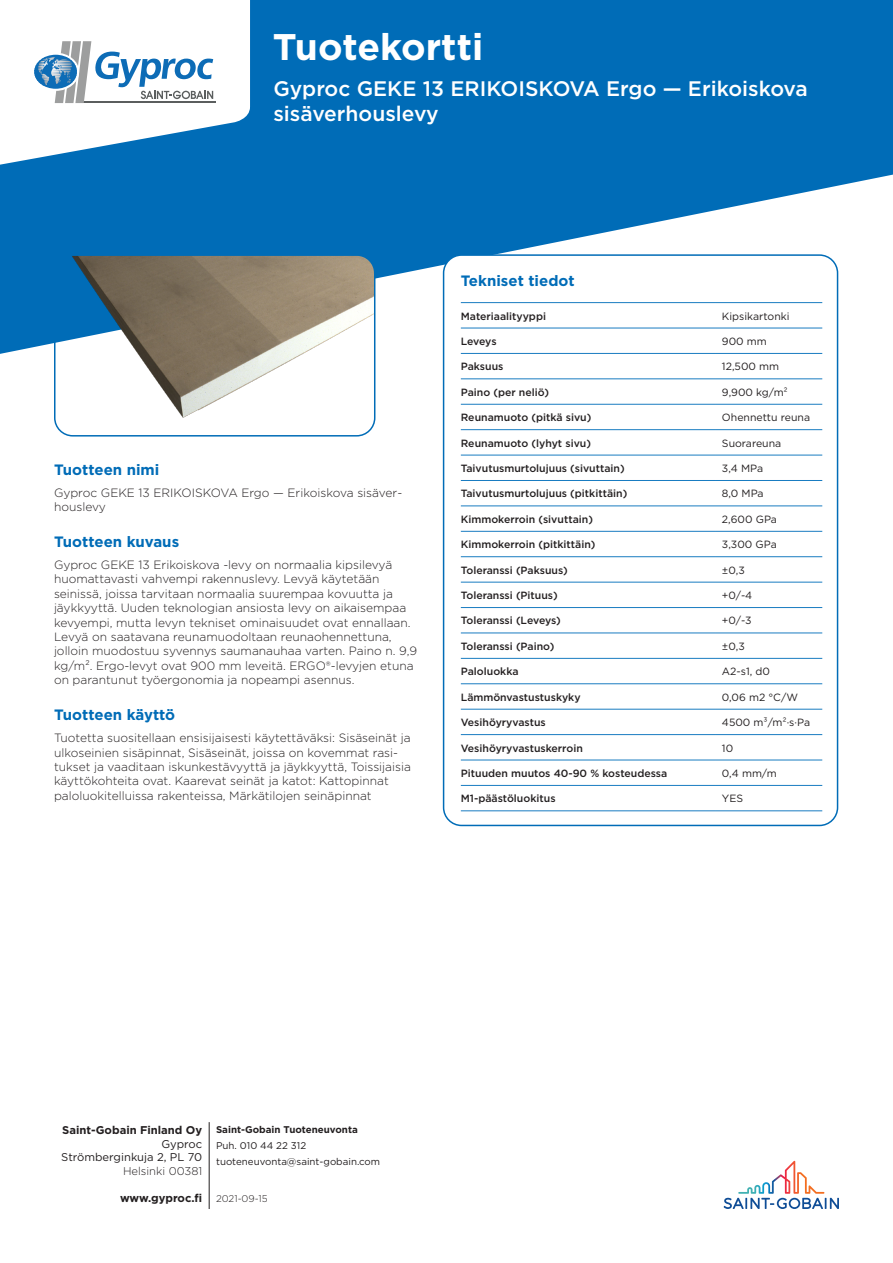
<style>
.page{position:relative;width:893px;height:1263px;background:#fff}
.page>*{position:absolute;margin:0;border:0;box-sizing:border-box;transform-origin:0 0}
.t1{font:700 37.05px "Gotham";color:#fff}
.Header_Name{font:500 21px/25.2px "Gotham";color:#fff}
.Longname{font:700 15px "Gotham";color:#006cb7}
.header_1{font:700 15px "Gotham";color:#006cb7}
.Shortname{font:300 12px/14.4px "Gotham";color:#231f20}
.t2{font:700 11.25px "Gotham";color:#231f20}
.t3{font:11.25px/13.5px "Gotham";color:#231f20;text-align:right}
.t4{font:300 11.25px "Gotham";color:#231f20}
.column_1{font:500 10.5px "Gotham";color:#231f20}
.column_2{font:10.5px "Gotham";color:#231f20}
.t5{font:9.75px/16.2px "Gotham";color:#231f20}
.t6{font:700 9.75px "Gotham";color:#231f20}
.t7{font:300 9.75px "Gotham";color:#231f20}
</style>
<div class="page">
<svg style="left:0;top:0;width:893px;height:354px;background:#227fc0"></svg>
<hr style="left:209px;top:1122px;width:1px;height:87px;background:#231f20">
<svg style="left:724px;top:1161px;width:115px;height:48px"></svg>
<svg style="left:0;top:0;width:250px;height:170px"></svg>
<img style="left:55px;top:255px;width:320px;height:179px">
<div style="left:54px;top:254px;width:321px;height:183px;border:2px solid #006cb7;border-radius:18px"></div>
<div style="left:444px;top:255px;width:393px;height:570px;background:#fff;border-radius:18px"></div>
<hr style="left:461px;top:302px;width:255px;height:1px;background:#197cc1">
<hr style="left:716px;top:302px;width:106px;height:1px;background:#197cc1">
<hr style="left:461px;top:328px;width:255px;height:1px;background:#197cc1">
<hr style="left:716px;top:328px;width:106px;height:1px;background:#197cc1">
<hr style="left:461px;top:353px;width:255px;height:1px;background:#197cc1">
<hr style="left:716px;top:353px;width:106px;height:1px;background:#197cc1">
<hr style="left:461px;top:378px;width:255px;height:1px;background:#197cc1">
<hr style="left:716px;top:378px;width:106px;height:1px;background:#197cc1">
<hr style="left:461px;top:404px;width:255px;height:1px;background:#197cc1">
<hr style="left:716px;top:404px;width:106px;height:1px;background:#197cc1">
<hr style="left:461px;top:429px;width:255px;height:1px;background:#197cc1">
<hr style="left:716px;top:429px;width:106px;height:1px;background:#197cc1">
<hr style="left:461px;top:455px;width:255px;height:1px;background:#197cc1">
<hr style="left:716px;top:455px;width:106px;height:1px;background:#197cc1">
<hr style="left:461px;top:480px;width:255px;height:1px;background:#197cc1">
<hr style="left:716px;top:480px;width:106px;height:1px;background:#197cc1">
<hr style="left:461px;top:505px;width:255px;height:1px;background:#197cc1">
<hr style="left:716px;top:505px;width:106px;height:1px;background:#197cc1">
<hr style="left:461px;top:531px;width:255px;height:1px;background:#197cc1">
<hr style="left:716px;top:531px;width:106px;height:1px;background:#197cc1">
<hr style="left:461px;top:556px;width:255px;height:1px;background:#197cc1">
<hr style="left:716px;top:556px;width:106px;height:1px;background:#197cc1">
<hr style="left:461px;top:582px;width:255px;height:1px;background:#197cc1">
<hr style="left:716px;top:582px;width:106px;height:1px;background:#197cc1">
<hr style="left:461px;top:607px;width:255px;height:1px;background:#197cc1">
<hr style="left:716px;top:607px;width:106px;height:1px;background:#197cc1">
<hr style="left:461px;top:633px;width:255px;height:1px;background:#197cc1">
<hr style="left:716px;top:633px;width:106px;height:1px;background:#197cc1">
<hr style="left:461px;top:658px;width:255px;height:1px;background:#197cc1">
<hr style="left:716px;top:658px;width:106px;height:1px;background:#197cc1">
<hr style="left:461px;top:683px;width:255px;height:1px;background:#197cc1">
<hr style="left:716px;top:683px;width:106px;height:1px;background:#197cc1">
<hr style="left:461px;top:709px;width:255px;height:1px;background:#197cc1">
<hr style="left:716px;top:709px;width:106px;height:1px;background:#197cc1">
<hr style="left:461px;top:734px;width:255px;height:1px;background:#197cc1">
<hr style="left:716px;top:734px;width:106px;height:1px;background:#197cc1">
<hr style="left:461px;top:760px;width:255px;height:1px;background:#197cc1">
<hr style="left:716px;top:760px;width:106px;height:1px;background:#197cc1">
<hr style="left:461px;top:785px;width:255px;height:1px;background:#197cc1">
<hr style="left:461px;top:810px;width:255px;height:1px;background:#197cc1">
<hr style="left:716px;top:785px;width:106px;height:1px;background:#197cc1">
<hr style="left:716px;top:810px;width:106px;height:1px;background:#197cc1">
<div style="left:443px;top:254px;width:395px;height:572px;border:2px solid #006cb7;border-radius:18px"></div>
<h1 class="t1" style="left:273px;top:22px;width:212px">Tuotekortti</h1>
<p class="Header_Name" style="left:273px;top:76px;width:536px">Gyproc GEKE 13 ERIKOISKOVA Ergo — Erikoiskova sisäverhouslevy</p>
<p class="Longname" style="left:54px;top:460px;width:107px">Tuotteen nimi</p>
<p class="Shortname" style="left:54px;top:485px;width:350px">Gyproc GEKE 13 ERIKOISKOVA Ergo — Erikoiskova sisäver&shy;houslevy</p>
<p class="Longname" style="left:54px;top:532px;width:127px">Tuotteen kuvaus</p>
<p class="Shortname" style="left:54px;top:557px;width:365px">Gyproc GEKE 13 Erikoiskova -levy on normaalia kipsilevyä huomattavasti vahvempi rakennuslevy. Levyä käytetään seinissä, joissa tarvitaan normaalia suurempaa kovuutta ja jäykkyyttä. Uuden teknologian ansiosta levy on aikaisempaa kevyempi, mutta levyn tekniset ominaisuudet ovat ennallaan.<br>Levyä on saatavana reunamuodoltaan reunaohennettuna, jolloin muodostuu syvennys saumanauhaa varten. Paino n. 9,9 kg/m². Ergo-levyt ovat 900 mm leveitä. ERGO®-levyjen etuna on parantunut työergonomia ja nopeampi asennus.</p>
<p class="Longname" style="left:54px;top:705px;width:123px">Tuotteen käyttö</p>
<p class="Shortname" style="left:54px;top:730px;width:358px">Tuotetta suositellaan ensisijaisesti käytettäväksi: Sisäseinät ja ulkoseinien sisäpinnat, Sisäseinät, joissa on kovemmat rasi&shy;tukset ja vaaditaan iskunkestävyyttä ja jäykkyyttä, Toissijaisia käyttökohteita ovat. Kaarevat seinät ja katot: Kattopinnat paloluokitelluissa rakenteissa, Märkätilojen seinäpinnat</p>
<p class="header_1" style="left:461px;top:270px;width:115px">Tekniset tiedot</p>
<p class="column_1" style="left:461px;top:309px;width:87px">Materiaalityyppi</p>
<p class="column_2" style="left:722px;top:309px;width:69px">Kipsikartonki</p>
<p class="column_1" style="left:461px;top:334px;width:37px">Leveys</p>
<p class="column_2" style="left:722px;top:334px;width:46px">900 mm</p>
<p class="column_1" style="left:461px;top:360px;width:44px">Paksuus</p>
<p class="column_2" style="left:722px;top:360px;width:59px">12,500 mm</p>
<p class="column_1" style="left:461px;top:385px;width:90px">Paino (per neliö)</p>
<p class="column_2" style="left:722px;top:385px;width:67px">9,900 kg/m²</p>
<p class="column_1" style="left:461px;top:411px;width:132px">Reunamuoto (pitkä sivu)</p>
<p class="column_2" style="left:722px;top:411px;width:90px">Ohennettu reuna</p>
<p class="column_1" style="left:461px;top:436px;width:132px">Reunamuoto (lyhyt sivu)</p>
<p class="column_2" style="left:722px;top:436px;width:61px">Suorareuna</p>
<p class="column_1" style="left:461px;top:461px;width:165px">Taivutusmurtolujuus (sivuttain)</p>
<p class="column_2" style="left:722px;top:461px;width:43px">3,4 MPa</p>
<p class="column_1" style="left:461px;top:487px;width:168px">Taivutusmurtolujuus (pitkittäin)</p>
<p class="column_2" style="left:722px;top:487px;width:43px">8,0 MPa</p>
<p class="column_1" style="left:461px;top:512px;width:134px">Kimmokerroin (sivuttain)</p>
<p class="column_2" style="left:722px;top:512px;width:57px">2,600 GPa</p>
<p class="column_1" style="left:461px;top:538px;width:136px">Kimmokerroin (pitkittäin)</p>
<p class="column_2" style="left:722px;top:538px;width:56px">3,300 GPa</p>
<p class="column_1" style="left:461px;top:563px;width:108px">Toleranssi (Paksuus)</p>
<p class="column_2" style="left:722px;top:563px;width:24px">±0,3</p>
<p class="column_1" style="left:461px;top:588px;width:98px">Toleranssi (Pituus)</p>
<p class="column_2" style="left:722px;top:589px;width:32px">+0/-4</p>
<p class="column_1" style="left:461px;top:614px;width:102px">Toleranssi (Leveys)</p>
<p class="column_2" style="left:722px;top:614px;width:31px">+0/-3</p>
<p class="column_1" style="left:461px;top:639px;width:95px">Toleranssi (Paino)</p>
<p class="column_2" style="left:722px;top:639px;width:24px">±0,3</p>
<p class="column_1" style="left:461px;top:665px;width:59px">Paloluokka</p>
<p class="column_2" style="left:722px;top:665px;width:50px">A2-s1, d0</p>
<p class="column_1" style="left:461px;top:690px;width:121px">Lämmönvastustuskyky</p>
<p class="column_2" style="left:722px;top:690px;width:78px">0,06 m2 °C/W</p>
<p class="column_1" style="left:461px;top:715px;width:86px">Vesihöyryvastus</p>
<p class="column_2" style="left:722px;top:716px;width:90px">4500 m³/m²·s·Pa</p>
<p class="column_1" style="left:461px;top:741px;width:124px">Vesihöyryvastuskerroin</p>
<p class="column_2" style="left:722px;top:741px;width:13px">10</p>
<p class="column_1" style="left:461px;top:766px;width:208px">Pituuden muutos 40-90 % kosteudessa</p>
<p class="column_2" style="left:722px;top:766px;width:56px">0,4 mm/m</p>
<p class="column_1" style="left:461px;top:792px;width:96px">M1-päästöluokitus</p>
<p class="column_2" style="left:722px;top:792px;width:23px">YES</p>
<p class="t2" style="left:62px;top:1123px;width:141px">Saint-Gobain Finland Oy</p>
<p class="t3" style="left:61px;top:1137px;width:143px">Gyproc<br>Strömberginkuja 2, PL 70</p>
<p class="t4" style="left:123px;top:1163px;width:81px">Helsinki 00381</p>
<p class="t2" style="left:120px;top:1190px;width:84px">www.gyproc.fi</p>
<p class="t6" style="left:216px;top:1123px;width:143px">Saint-Gobain Tuoteneuvonta</p>
<p class="t5" style="left:216px;top:1137px;width:166px">Puh. 010 44 22 312 tuoteneuvonta@saint-gobain.com</p>
<p class="t7" style="left:216px;top:1192px;width:53px">2021-09-15</p>
</div>
